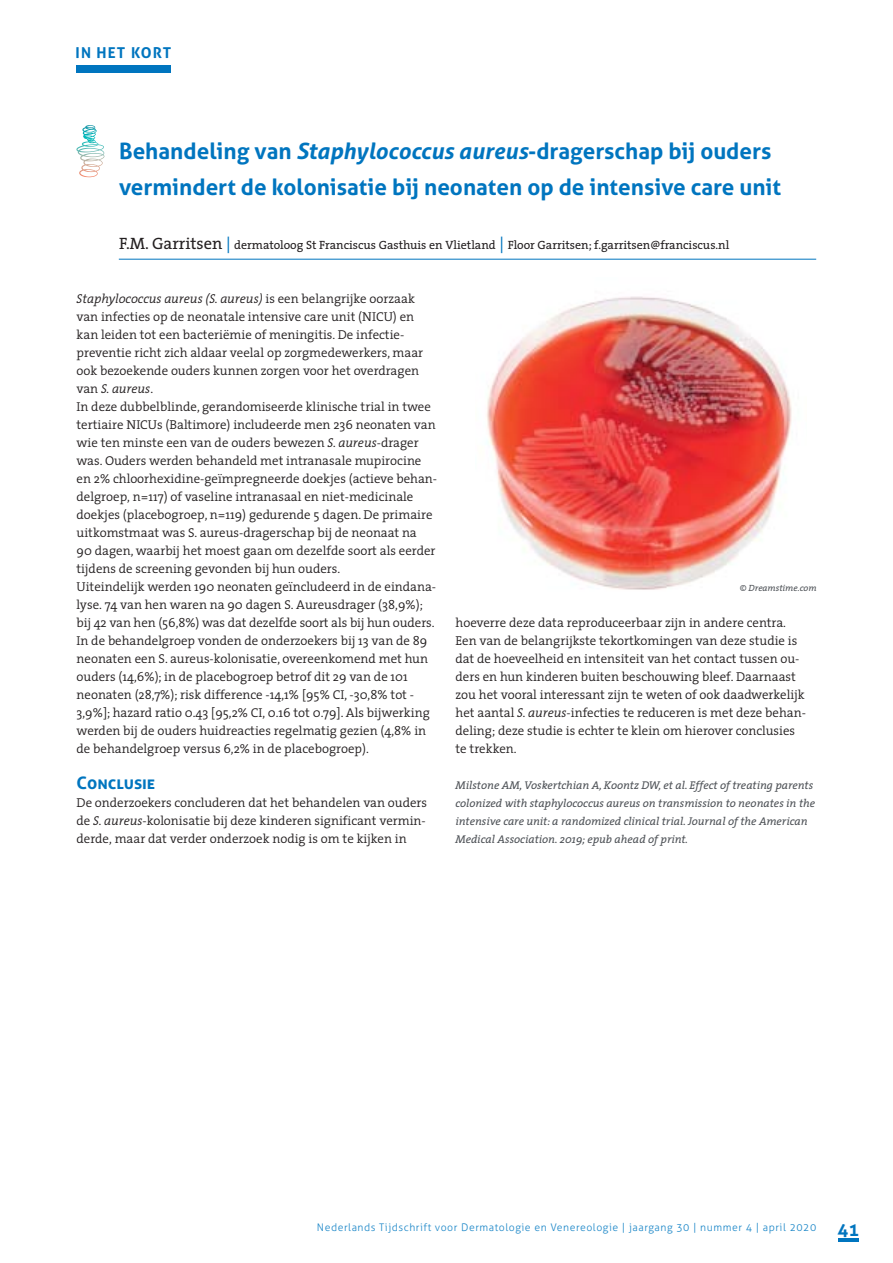
<style>
.page{position:relative;width:893px;height:1263px;background:#fff}
.page>*{position:absolute;margin:0;border:0;box-sizing:border-box;transform-origin:0 0}
.t1{font:700 22.5px/36px "Aller";color:#0075bf}
.t2{font:700 17.25px "Aller";color:#0075bf}
.t3{font:700 15px "Aller";letter-spacing:.075em;color:#0075bf}
.t4{font:300 12.9px/18px "The Serif";color:#231f20}
.t5{font:12px "The Serif";color:#231f20}
.t6{font:italic 11.25px/18px "The Serif";color:#4d5156}
.t7{font:300 10.5px "Aller";letter-spacing:.05em;color:#1c87c8}
.t8{font:italic 9px "The Serif";color:#4d5156}
.s1{font-style:italic}
.s2{font-size:16.5px}
.s3{font-size:16.5px;color:#0075bf}
.s4{font-weight:700;font-size:18px;color:#0075bf}
</style>
<div class="page">
<img style="left:486px;top:296px;width:306px;height:294px">
<hr style="left:119px;top:259px;width:697px;height:1px;background:#0075bf">
<svg style="left:76px;top:125px;width:29px;height:52px"></svg>
<hr style="left:838px;top:1238px;width:21px;height:3px;background:#0075bf">
<div style="left:77px;top:65px;width:94px;height:8px;background:#0075bf"></div>
<p class="t3" style="left:76px;top:47px;width:97px">IN HET KORT</p>
<h1 class="t1" style="left:119px;top:136px;width:663px">Behandeling van <span class="s1">Staphylococcus aureus</span>-dragerschap bij ouders vermindert de kolonisatie bij neonaten op de intensive care unit</h1>
<p class="t5" style="left:119px;top:239px;width:612px"><span class="s2">F.M. Garritsen</span> <span class="s3">|</span> dermatoloog St Franciscus Gasthuis en Vlietland <span class="s3">|</span> Floor Garritsen; f.garritsen@franciscus.nl</p>
<p class="t4" style="left:77px;top:291px;width:362px"><span class="s1">Staphylococcus aureus (S. aureus)</span> is een belangrijke oorzaak van infecties op de neonatale intensive care unit (NICU) en kan leiden tot een bacteriëmie of meningitis. De infectie&shy;preventie richt zich aldaar veelal op zorgmedewerkers, maar ook bezoekende ouders kunnen zorgen voor het overdragen van <span class="s1">S. aureus</span>.<br>In deze dubbelblinde, gerandomiseerde klinische trial in twee tertiaire NICUs (Baltimore) includeerde men 236 neonaten van wie ten minste een van de ouders bewezen <span class="s1">S. aureus</span>-drager was. Ouders werden behandeld met intranasale mupirocine en 2% chloorhexidine-geïmpregneerde doekjes (actieve behan&shy;delgroep, n=117) of vaseline intranasaal en niet-medicinale doekjes (placebogroep, n=119) gedurende 5 dagen. De primaire uitkomstmaat was S. aureus-dragerschap bij de neonaat na<br>90 dagen, waarbij het moest gaan om dezelfde soort als eerder tijdens de screening gevonden bij hun ouders.<br>Uiteindelijk werden 190 neonaten geïncludeerd in de eindana&shy;lyse. 74 van hen waren na 90 dagen S. Aureusdrager (38,9%); bij 42 van hen (56,8%) was dat dezelfde soort als bij hun ouders.<br>In de behandelgroep vonden de onderzoekers bij 13 van de 89 neonaten een S. aureus-kolonisatie, overeenkomend met hun ouders (14,6%); in de placebogroep betrof dit 29 van de 101 neonaten (28,7%); risk difference -14,1% [95% CI, -30,8% tot - 3,9%]; hazard ratio 0.43 [95,2% CI, 0.16 tot 0.79]. Als bijwerking werden bij de ouders huidreacties regelmatig gezien (4,8% in de behandelgroep versus 6,2% in de placebogroep).</p>
<h2 class="t2" style="left:77px;top:776px;width:80px">Conclusie</h2>
<p class="t4" style="left:77px;top:795px;width:352px;text-align:justify">De onderzoekers concluderen dat het behandelen van ouders de <span class="s1">S. aureus</span>-kolonisatie bij deze kinderen significant vermin&shy;derde, maar dat verder onderzoek nodig is om te kijken in</p>
<p class="t8" style="left:740px;top:584px;width:78px">© Dreamstime.com</p>
<p class="t4" style="left:455px;top:615px;width:352px">hoeverre deze data reproduceerbaar zijn in andere centra.<br>Een van de belangrijkste tekortkomingen van deze studie is dat de hoeveelheid en intensiteit van het contact tussen ou&shy;ders en hun kinderen buiten beschouwing bleef. Daarnaast zou het vooral interessant zijn te weten of ook daadwerkelijk het aantal <span class="s1">S. aureus</span>-infecties te reduceren is met deze behan&shy;deling; deze studie is echter te klein om hierover conclusies te trekken.</p>
<p class="t6" style="left:455px;top:777px;width:361px">Milstone AM, Voskertchian A, Koontz DW, et al. Effect of treating parents colonized with staphylococcus aureus on transmission to neonates in the intensive care unit: a randomized clinical trial. Journal of the American Medical Association. 2019; epub ahead of print.</p>
<p class="t7" style="left:317px;top:1223px;width:544px">Nederlands Tijdschrift voor Dermatologie en Venereologie | jaargang 30 | nummer 4 | april 2020 <span class="s4">41</span></p>
</div>
